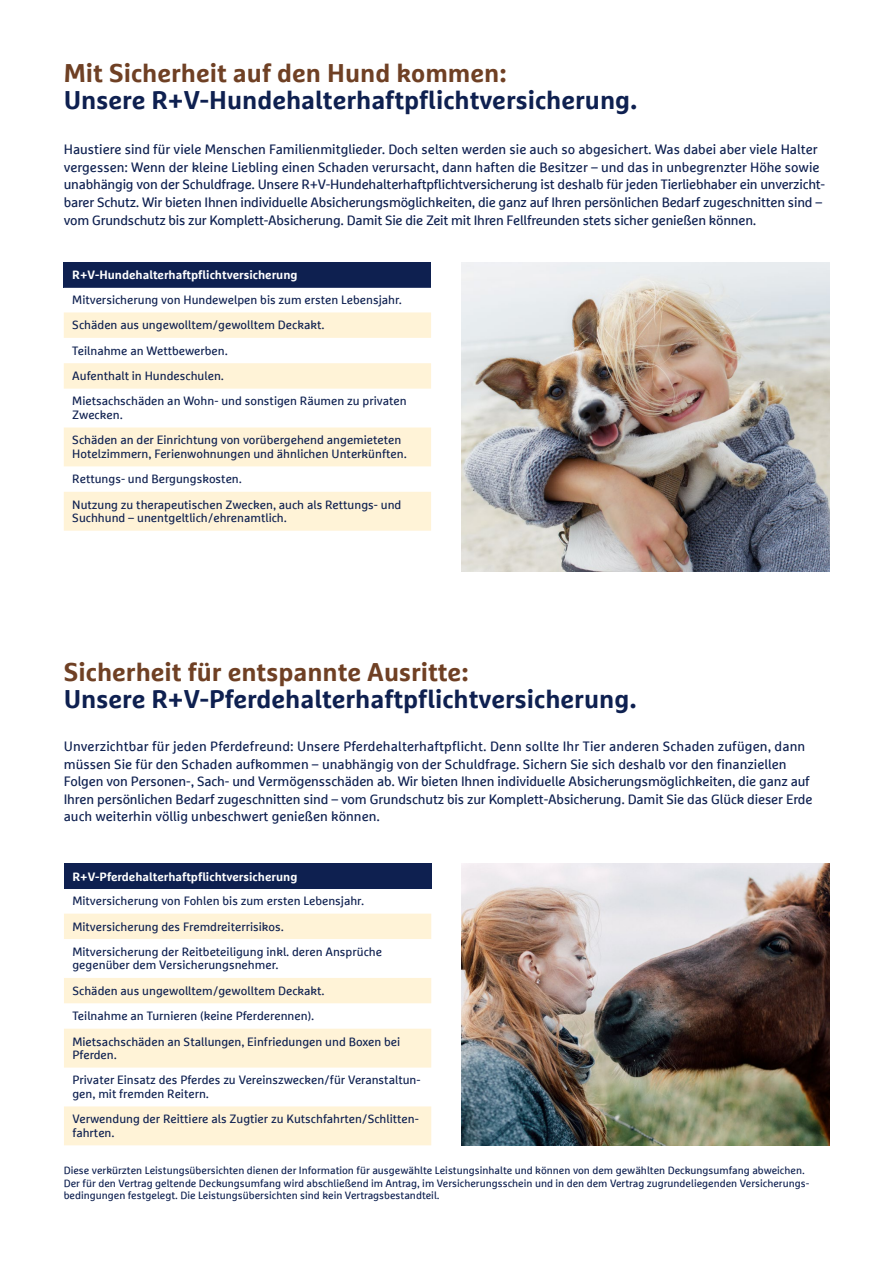
<style>
.page{position:relative;width:893px;height:1263px;background:#fff}
.page>*{position:absolute;margin:0;border:0;box-sizing:border-box;transform-origin:0 0}
.t1{font:700 25.5px "Marselisfor Ru V";color:#0e2050}
.t2{font:700 25.5px "Marselisfor Ru V";color:#6f4024}
.t3{font:13.5px/17.5px "Marselisfor Ru V";letter-spacing:-.01em;color:#0e2050}
.t4{font:12px/25.3px "Marselisfor Ru V";color:#0e2050}
.t5{font:700 12px "Marselisfor Ru V";color:#fff}
.t6{font:10.5px/12.6px "Marselisfor Ru V";color:#0e2050}
</style>
<div class="page">
<img style="left:462px;top:262px;width:367px;height:309px">
<img style="left:462px;top:864px;width:367px;height:281px">
<div style="left:64px;top:262px;width:367px;height:26px;background:#0e2050"></div>
<svg style="left:64px;top:312px;width:367px;height:219px;fill:#fff3d7"></svg>
<div style="left:64px;top:864px;width:367px;height:25px;background:#0e2050"></div>
<svg style="left:64px;top:913px;width:367px;height:1px"></svg>
<svg style="left:64px;top:914px;width:367px;height:231px;fill:#fff3d7"></svg>
<h1 class="t2" style="left:64px;top:57px;width:444px">Mit Sicherheit auf den Hund kommen:</h1>
<h1 class="t1" style="left:64px;top:84px;width:575px">Unsere R+V-Hundehalterhaftpflichtversicherung.</h1>
<p class="t3" style="left:64px;top:141px;width:763px">Haustiere sind für viele Menschen Familienmitglieder. Doch selten werden sie auch so abgesichert. Was dabei aber viele Halter vergessen: Wenn der kleine Liebling einen Schaden verursacht, dann haften die Besitzer – und das in unbegrenzter Höhe sowie unabhängig von der Schuldfrage. Unsere R+V-Hundehalterhaftpflichtversicherung ist deshalb für jeden Tierliebhaber ein unverzicht&shy;barer Schutz. Wir bieten Ihnen individuelle Absicherungsmöglichkeiten, die ganz auf Ihren persönlichen Bedarf zugeschnitten sind – vom Grundschutz bis zur Komplett-Absicherung. Damit Sie die Zeit mit Ihren Fellfreunden stets sicher genießen können.</p>
<p class="t5" style="left:72px;top:268px;width:227px">R+V-Hundehalterhaftpflichtversicherung</p>
<p class="t4" style="left:72px;top:287px;width:336px">Mitversicherung von Hundewelpen bis zum ersten Lebensjahr.<br>Schäden aus ungewolltem / gewolltem Deckakt.<br>Teilnahme an Wettbewerben.<br>Aufenthalt in Hundeschulen.<br>Mietsachschäden an Wohn- und sonstigen Räumen zu privaten</p>
<p class="t4" style="left:72px;top:402px;width:331px">Zwecken.<br>Schäden an der Einrichtung von vorübergehend angemieteten</p>
<p class="t4" style="left:72px;top:441px;width:336px">Hotelzimmern, Ferienwohnungen und ähnlichen Unterkünften.<br>Rettungs- und Bergungskosten.<br>Nutzung zu therapeutischen Zwecken, auch als Rettungs- und</p>
<p class="t4" style="left:72px;top:505px;width:216px">Suchhund – unentgeltlich / ehrenamtlich.</p>
<h1 class="t2" style="left:64px;top:656px;width:406px">Sicherheit für entspannte Ausritte:</h1>
<h1 class="t1" style="left:64px;top:683px;width:574px">Unsere R+V-Pferdehalterhaftpflichtversicherung.</h1>
<p class="t3" style="left:64px;top:737px;width:750px">Unverzichtbar für jeden Pferdefreund: Unsere Pferdehalterhaftpflicht. Denn sollte Ihr Tier anderen Schaden zufügen, dann müssen Sie für den Schaden aufkommen – unabhängig von der Schuldfrage. Sichern Sie sich deshalb vor den finanziellen Folgen von Personen-, Sach- und Vermögensschäden ab. Wir bieten Ihnen individuelle Absicherungsmöglichkeiten, die ganz auf Ihren persönlichen Bedarf zugeschnitten sind – vom Grundschutz bis zur Komplett-Absicherung. Damit Sie das Glück dieser Erde auch weiterhin völlig unbeschwert genießen können.</p>
<p class="t5" style="left:72px;top:869px;width:226px">R+V-Pferdehalterhaftpflichtversicherung</p>
<p class="t4" style="left:72px;top:888px;width:311px">Mitversicherung von Fohlen bis zum ersten Lebensjahr.<br>Mitversicherung des Fremdreiterrisikos.<br>Mitversicherung der Reitbeteiligung inkl. deren Ansprüche</p>
<p class="t4" style="left:72px;top:952px;width:329px">gegenüber dem Versicherungsnehmer.<br>Schäden aus ungewolltem / gewolltem Deckakt.<br>Teilnahme an Turnieren (keine Pferderennen).<br>Mietsachschäden an Stallungen, Einfriedungen und Boxen bei</p>
<p class="t4" style="left:72px;top:1042px;width:350px">Pferden.<br>Privater Einsatz des Pferdes zu Vereinszwecken / für Veranstaltun-</p>
<p class="t4" style="left:72px;top:1081px;width:348px">gen, mit fremden Reitern.<br>Verwendung der Reittiere als Zugtier zu Kutschfahrten / Schlitten-</p>
<p class="t4" style="left:72px;top:1120px;width:44px">fahrten.</p>
<p class="t6" style="left:64px;top:1164px;width:747px">Diese verkürzten Leistungsübersichten dienen der Information für ausgewählte Leistungsinhalte und können von dem gewählten Deckungsumfang abweichen.<br>Der für den Vertrag geltende Deckungsumfang wird abschließend im Antrag, im Versicherungsschein und in den dem Vertrag zugrundeliegenden Versicherungs&shy;bedingungen festgelegt. Die Leistungsübersichten sind kein Vertragsbestandteil.</p>
</div>
